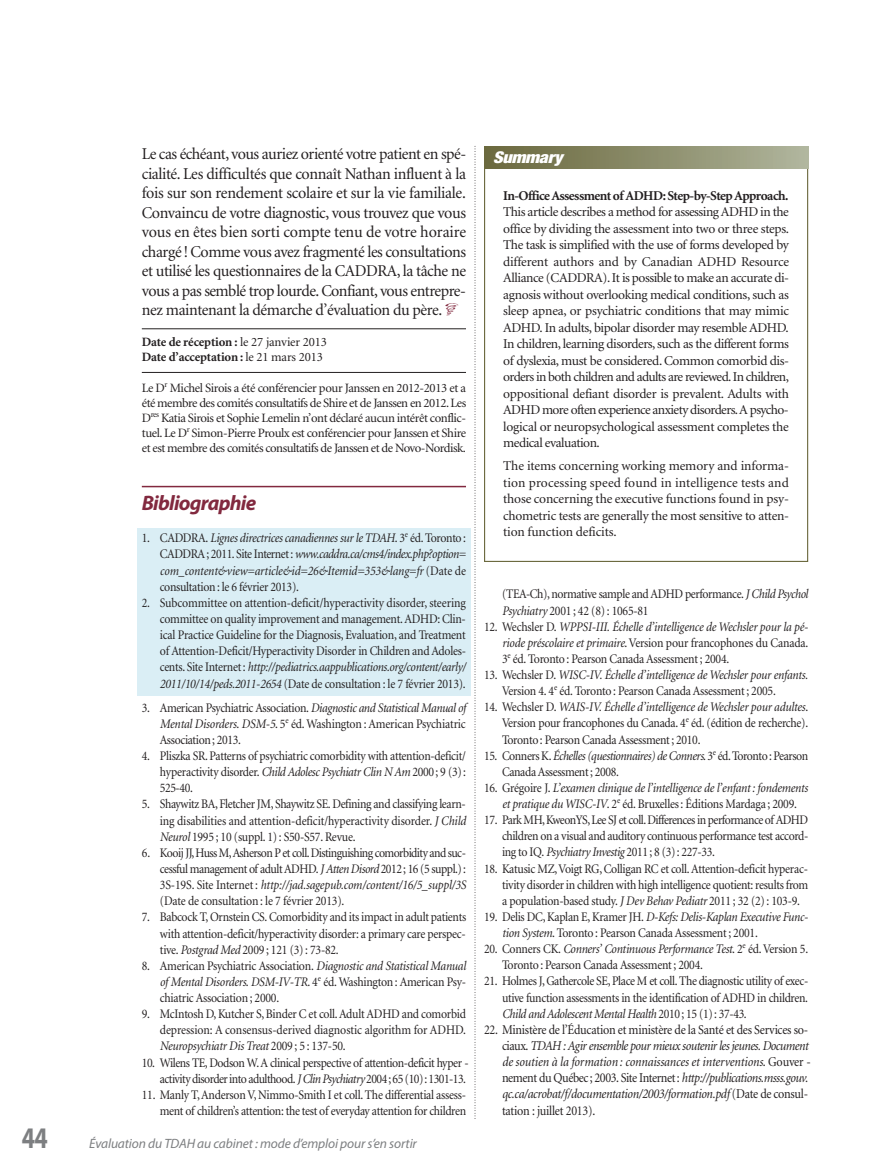
<style>
.page{position:relative;width:878px;height:1175px;background:#fff}
.page>*{position:absolute;margin:0;border:0;box-sizing:border-box;transform-origin:0 0}
.t1{font:700 30px "Myriad Pro";color:#7d7f81;scale:.8 1}
.t2{font:italic 700 21px "Myriad Pro";letter-spacing:-.035em;color:#82293f}
.t3{font:16.5px/19.5px "Minion";letter-spacing:-.025em;color:#231f20;text-align:justify}
.t4{font:italic 900 condensed 16.2px "Helvetica Neue";letter-spacing:-.015em;color:#fff;scale:1.11 1}
.t5{font:13.5px/16.5px "Minion";letter-spacing:-.015em;color:#231f20;text-align:justify}
.t6{font:italic 13.5px/16px "Minion";letter-spacing:-.02em;color:#231f20;scale:.9 1}
.t7{font:italic 13.5px "Myriad Pro";letter-spacing:-.01em;color:#7d7f81}
.t8{font:700 13.5px "Minion";letter-spacing:-.04em;color:#231f20}
.t9{font:13.2px/16.2px "Minion";letter-spacing:-.025em;color:#231f20;text-align:justify;scale:.9 1}
.t10{font:italic 13.2px/16.2px "Minion";letter-spacing:-.015em;color:#231f20;text-align:justify;scale:.9 1}
.t11{font:12.75px/15px "Minion";letter-spacing:-.035em;color:#231f20;text-align:justify}
.t12{font:700 12.75px/15px "Minion";letter-spacing:-.01em;color:#231f20}
.s1{font-weight:400}
.s2{font-style:normal}
.s3{font-style:italic}
</style>
<div class="page">
<div style="left:137px;top:528px;width:333px;height:168px;background:#daeef5"></div>
<hr style="left:142px;top:328px;width:324px;height:1px;background:#231f20">
<hr style="left:142px;top:372px;width:324px;height:1px;background:#231f20">
<hr style="left:142px;top:486px;width:324px;height:1px;background:#82293f">
<svg style="left:474px;top:146px;width:1px;height:973px"></svg>
<div style="left:484px;top:146px;width:324px;height:23px;background:linear-gradient(to right,#69673b,#afb49b)"></div>
<p class="t3" style="left:142px;top:145px;width:326px">Le cas échéant, vous auriez orienté votre patient en spé&shy;cialité. Les difficultés que connaît Nathan influent à la fois sur son rendement scolaire et sur la vie familiale.<br>Convaincu de votre diagnostic, vous trouvez que vous vous en êtes bien sorti compte tenu de votre horaire chargé ! Comme vous avez fragmenté les consultations et utilisé les questionnaires de la CADDRA, la tâche ne vous a pas semblé trop lourde. Confiant, vous entrepre&shy;nez maintenant la démarche d’évaluation du père.</p>
<p class="t12" style="left:142px;top:335px;width:186px">Date de réception : <span class="s1">le 27 janvier 2013<br></span>Date d’acceptation : <span class="s1">le 21 mars 2013</span></p>
<p class="t11" style="left:142px;top:381px;width:326px">Le D<sup>r</sup> Michel Sirois a été conférencier pour Janssen en 2012-2013 et a été membre des comités consultatifs de Shire et de Janssen en 2012. Les D<sup>res</sup> Katia Sirois et Sophie Lemelin n’ont déclaré aucun intérêt conflic&shy;tuel. Le D<sup>r</sup> Simon-Pierre Proulx est conférencier pour Janssen et Shire et est membre des comités consultatifs de Janssen et de Novo-Nordisk.</p>
<h2 class="t2" style="left:142px;top:495px;width:116px">Bibliographie</h2>
<p class="t10" style="left:160px;top:531px;width:342px;text-indent:-18px"><span class="s2">1. CADDRA.</span> Lignes directrices canadiennes sur le TDAH<span class="s2">. 3</span><sup>e</sup> <span class="s2">éd. Toronto :<br>CADDRA ; 2011. Site Internet :</span> www.caddra.ca/cms4/index.php?option= com_content&amp;view=article&amp;id=26&amp;Itemid=353&amp;lang=fr <span class="s2">(Date de consultation : le 6 février 2013).</span></p>
<p class="t9" style="left:160px;top:595px;width:342px;text-indent:-18px">2. Subcommittee on attention-deficit/hyperactivity disorder, steering committee on quality improvement and management. ADHD: Clin - ical Practice Guideline for the Diagnosis, Evaluation, and Treatment of Attention-Deficit/Hyperactivity Disorder in Children and Ado les - cents. Site Internet : <span class="s3">http://pediatrics.aappublications.org/content/early/ 2011/10/14/peds.2011-2654</span> (Date de consultation : le 7 février 2013).</p>
<p class="t9" style="left:160px;top:700px;width:342px;text-indent:-18px">3. American Psychiatric Association. <span class="s3">Diagnostic and Statistical Manual of Mental Disorders</span>. <span class="s3">DSM-5</span>. 5<sup>e</sup> éd. Washington : American Psychiatric Association ; 2013.</p>
<p class="t9" style="left:160px;top:748px;width:341px;text-indent:-18px">4. Pliszka SR. Patterns of psychiatric comorbidity with attention-deficit/ hyperactivity disorder. <span class="s3">Child Adolesc Psychiatr Clin N Am</span> 2000 ; 9 (3) :<br>525-40.</p>
<p class="t9" style="left:160px;top:797px;width:342px;text-indent:-18px">5. Shaywitz BA, Fletcher JM, Shaywitz SE. Defining and classifying learn&shy;ing disabilities and attention-deficit/hyperactivity disorder. <span class="s3">J Child Neurol</span> 1995 ; 10 (suppl. 1) : S50-S57. Revue.</p>
<p class="t9" style="left:160px;top:845px;width:342px;text-indent:-18px">6. Kooij JJ, Huss M, Asherson P et coll. Distinguishing comorbidity and suc&shy;cessful management of adult ADHD. <span class="s3">J Atten Disord</span> 2012 ; 16 (5 suppl.) :<br>3S-19S. Site Internet : <span class="s3">http://jad.sagepub.com/content/16/5_suppl/3S </span>(Date de consultation : le 7 février 2013).</p>
<p class="t9" style="left:160px;top:910px;width:342px;text-indent:-18px">7. Babcock T, Ornstein CS. Comorbidity and its impact in adult patients with attention-deficit/hyperactivity disorder: a primary care perspec&shy;tive. <span class="s3">Postgrad Med</span> 2009 ; 121 (3) : 73-82.</p>
<p class="t9" style="left:160px;top:958px;width:342px;text-indent:-18px">8. American Psychiatric Association. <span class="s3">Diagnostic and Statistical Manual of Mental Disorders</span>. <span class="s3">DSM-IV-TR</span>. 4<sup>e</sup> éd. Washington : American Psy - chi at ric Association ; 2000.</p>
<p class="t9" style="left:160px;top:1006px;width:342px;text-indent:-18px">9. McIntosh D, Kutcher S, Binder C et coll. Adult ADHD and comorbid depression: A consensus-derived diagnostic algorithm for ADHD.<br><span class="s3">Neuropsychiatr Dis Treat</span> 2009 ; 5 : 137-50.</p>
<p class="t9" style="left:142px;top:1055px;width:365px;text-align:right">10. Wilens TE, Dodson W. A clinical perspective of attention-deficit hyper - activity disorder into adulthood. <span class="s3">J Clin Psychiatry</span> 2004 ; 65 (10) : 1301-13.</p>
<p class="t9" style="left:142px;top:1087px;width:362px;text-align:right">11. Manly T, Anderson V, Nimmo-Smith I et coll. The differential assess&shy;ment of children’s attention: the test of everyday attention for children</p>
<h1 class="t1" style="left:22px;top:1126px;width:34px">44</h1>
<p class="t7" style="left:89px;top:1138px;width:329px">Évaluation du TDAH au cabinet : mode d’emploi pour s’en sortir</p>
<p class="t4" style="left:493px;top:151px;width:64px">Summary</p>
<p class="t8" style="left:503px;top:190px;width:287px">In-Office Assessment of ADHD: Step-by-Step Approach.</p>
<p class="t5" style="left:503px;top:205px;width:287px">This article describes a method for assessing ADHD in the office by dividing the assessment into two or three steps.<br>The task is simplified with the use of forms developed by different authors and by Canadian ADHD Resource Alliance (CADDRA). It is possible to make an accurate di&shy;agnosis without overlooking medical conditions, such as sleep apnea, or psychiatric conditions that may mimic ADHD. In adults, bipolar disorder may resemble ADHD.<br>In children, learning disorders, such as the different forms of dyslexia, must be considered. Common comorbid dis&shy;orders in both children and adults are reviewed. In children, oppositional defiant disorder is prevalent. Adults with ADHD more often experience anxiety disorders. A psycho&shy;logical or neuropsychological assessment completes the medical evaluation.</p>
<p class="t5" style="left:503px;top:459px;width:287px">The items concerning working memory and informa&shy;tion processing speed found in intelligence tests and those concerning the executive functions found in psy&shy;chometric tests are generally the most sensitive to atten&shy;tion function deficits.</p>
<p class="t9" style="left:502px;top:587px;width:341px">(TEA-Ch), normative sample and ADHD performance. <span class="s3">J Child Psychol<br>Psychiatry</span> 2001 ; 42 (8) : 1065-81</p>
<p class="t9" style="left:502px;top:619px;width:342px;text-indent:-18px">12. Wechsler D. <span class="s3">WPPSI-III. Échelle d’intelligence de Wechsler pour la pé&shy;riode préscolaire et primaire</span>. Version pour francophones du Canada.<br>3<sup>e</sup> éd. Toronto : Pearson Canada Assessment ; 2004.</p>
<p class="t9" style="left:502px;top:668px;width:341px;text-indent:-18px">13. Wechsler D. <span class="s3">WISC-IV. Échelle d’intelligence de Wechsler pour enfants.<br></span>Version 4. 4<sup>e</sup> éd. Toronto : Pearson Canada Assessment ; 2005.</p>
<p class="t9" style="left:502px;top:700px;width:342px;text-indent:-18px">14. Wechsler D. <span class="s3">WAIS-IV. Échelle d’intelligence de Wechsler pour adultes</span>.<br>Ver sion pour francophones du Canada. 4<sup>e</sup> éd. (édition de recherche).<br>Toronto : Pearson Canada Assessment ; 2010.</p>
<p class="t9" style="left:502px;top:748px;width:342px;text-indent:-18px">15. Conners K. <span class="s3">Échelles (questionnaires) de Conners</span>. 3<sup>e</sup> éd. Toronto : Pearson<br>Canada Assessment ; 2008.</p>
<p class="t10" style="left:484px;top:780px;width:361px;text-align:center"><span class="s2">16. Grégoire J.</span> L’examen clinique de l’intelligence de l’enfant : fondements et pratique du WISC-IV<span class="s2">. 2</span><sup>e</sup> <span class="s2">éd. Bruxelles : Éditions Mardaga ; 2009.</span></p>
<p class="t9" style="left:502px;top:813px;width:342px;text-indent:-18px">17. Park MH, KweonYS, Lee SJ et coll. Differences in performance of ADHD children on a visual and auditory continuous performance test accord&shy;ing to IQ. <span class="s3">Psychiatry Investig</span> 2011 ; 8 (3) : 227-33.</p>
<p class="t9" style="left:502px;top:861px;width:342px;text-indent:-18px">18. Katusic MZ, Voigt RG, Colligan RC et coll. Attention-deficit hyperac&shy;tivity disorder in children with high intelligence quotient: results from a population-based study. <span class="s3">J Dev Behav Pediatr</span> 2011 ; 32 (2) : 103-9.</p>
<p class="t9" style="left:502px;top:909px;width:341px;text-indent:-18px">19. Delis DC, Kaplan E, Kramer JH. <span class="s3">D-Kefs: Delis-Kaplan Executive Func - tion System</span>. Toronto : Pearson Canada Assessment ; 2001.</p>
<p class="t9" style="left:502px;top:942px;width:341px;text-indent:-18px">20. Conners CK. <span class="s3">Conners’ Continuous Performance Test</span>. 2<sup>e</sup> éd. Version 5.<br>Toron to : Pearson Canada Assessment ; 2004.</p>
<p class="t9" style="left:502px;top:974px;width:342px;text-indent:-18px">21. Holmes J, Gathercole SE, Place M et coll. The diagnostic utility of exec&shy;utive function assessments in the identification of ADHD in children.<br><span class="s3">Child and Adolescent Mental Health</span> 2010 ; 15 (1) : 37-43.</p>
<p class="t6" style="left:502px;top:1022px;width:345px;text-indent:-18px"><span class="s2">22. Ministère de l’Éducation et ministère de la Santé et des Services so&shy;ciaux.</span> TDAH : Agir ensemble pour mieux soutenir les jeunes. Document de soutien à la formation : connaissances et interventions<span class="s2">. Gou ver - nement du Québec; 2003. Site Internet:</span> http://publications.msss.gouv. qc.ca/acrobat/f/documentation/2003/formation.pdf <span class="s2">(Date de consul&shy;tation : juillet 2013).</span></p>
</div>
